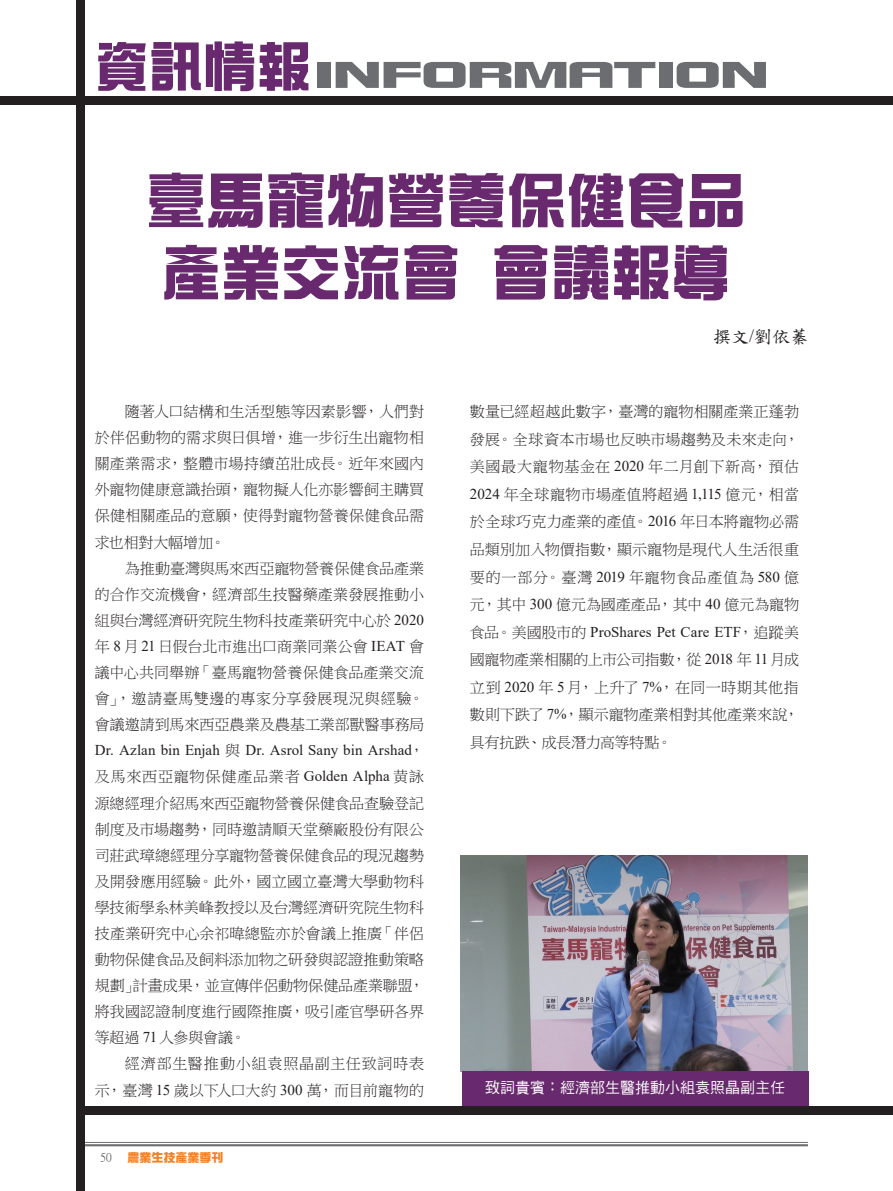
<style>
.page{position:relative;width:893px;height:1191px;background:#fff}
.page>*{position:absolute;margin:0;border:0;box-sizing:border-box;transform-origin:0 0}
.t1{font:60px/72px "DF Zong Yi W9 WIN BF";color:#69296e}
.t2{font:36.15px "DF Zong Yi W9 WINP BF";color:#6c6d70;scale:1.64 1}
.t3{font:18px "DF Kai Shu SB Estd BF";color:#231f20}
.t4{font:15px/26.1px "P Ming Li U";letter-spacing:.005em;color:#231f20;text-align:justify}
.t5{font:15px "Times New Roman";letter-spacing:.005em;color:#231f20}
.t6{font:15px/26.1px "P Ming Li U";letter-spacing:.04em;color:#231f20;text-align:right}
.t7{font:15px "DF Hei W5 WINP BF";color:#fff}
.t8{font:12px "DF Zong Yi W9 WINP BF";color:#f57f21}
.t9{font:12px "P Ming Li U";color:#57585a}
.s1{font-size:54px;color:#69296e}
.s2{font-family:"Times New Roman"}
.s3{font-family:"P Ming Li U"}
</style>
<div class="page">
<hr style="left:85px;top:1142px;width:723px;height:1px;background:#6c6d70">
<hr style="left:85px;top:1144px;width:723px;height:2px;background:#6c6d70">
<div style="left:77px;top:0;width:8px;height:1191px;background:#231f20"></div>
<div style="left:81px;top:1106px;width:812px;height:8px;background:#231f20"></div>
<div style="left:0;top:96px;width:893px;height:8px;background:#231f20"></div>
<img style="left:461px;top:855px;width:346px;height:216px">
<div style="left:462px;top:1071px;width:346px;height:35px;background:#69296e"></div>
<h2 class="t2" style="left:95px;top:57px;width:412px"><span class="s1">資訊情報</span>INFORMATION</h2>
<h1 class="t1" style="left:146px;top:164px;width:602px">臺馬寵物營養保健食品產業交流會 會議報導</h1>
<p class="t4" style="left:95px;top:398px;width:331px;text-indent:30px">隨著人口結構和生活型態等因素影響，人們對於伴侶動物的需求與日俱增，進一步衍生出寵物相關產業需求，整體市場持續茁壯成長。近年來國內外寵物健康意識抬頭，寵物擬人化亦影響飼主購買保健相關產品的意願，使得對寵物營養保健食品需求也相對大幅增加。</p>
<p class="t4" style="left:95px;top:555px;width:331px;text-indent:30px">為推動臺灣與馬來西亞寵物營養保健食品產業的合作交流機會，經濟部生技醫藥產業發展推動小組與台灣經濟研究院生物科技產業研究中心於 <span class="s2">2020</span>年 <span class="s2">8</span> 月 <span class="s2">21</span>日假台北市進出口商業同業公會 <span class="s2">IEAT</span> 會議中心共同舉辦「臺馬寵物營養保健食品產業交流會」，邀請臺馬雙邊的專家分享發展現況與經驗。會議邀請到馬來西亞農業及農基工業部獸醫事務局</p>
<p class="t5" style="left:95px;top:739px;width:331px">Dr. Azlan bin Enjah <span class="s3">與</span> Dr. Asrol Sany bin Arshad<span class="s3">，</span></p>
<p class="t4" style="left:95px;top:764px;width:331px">及馬來西亞寵物保健產品業者 <span class="s2">Golden Alpha</span> 黄詠源總經理介紹馬來西亞寵物營養保健食品查驗登記制度及市場趨勢，同時邀請順天堂藥廠股份有限公司莊武璋總經理分享寵物營養保健食品的現況趨勢及開發應用經驗。此外，國立國立臺灣大學動物科學技術學系林美峰教授以及台灣經濟研究院生物科技產業研究中心余祁暐總監亦於會議上推廣「伴侶動物保健食品及飼料添加物之研發與認證推動策略規劃」計畫成果，並宣傳伴侶動物保健品產業聯盟，將我國認證制度進行國際推廣，吸引產官學研各界等超過 <span class="s2">71</span>人參與會議。</p>
<p class="t6" style="left:95px;top:1051px;width:331px">經濟部生醫推動小組袁照晶副主任致詞時表<br>示，臺灣 <span class="s2">15</span> 歲以下人口大約 <span class="s2">300</span> 萬，而目前寵物的</p>
<p class="t9" style="left:100px;top:1151px;width:13px">50</p>
<p class="t8" style="left:128px;top:1151px;width:97px">農業生技產業季刊</p>
<p class="t3" style="left:713px;top:327px;width:97px">撰文<span class="s2">/</span>劉依蓁</p>
<p class="t4" style="left:470px;top:398px;width:331px;line-height:27.6px">數量已經超越此數字，臺灣的寵物相關產業正蓬勃發展。全球資本市場也反映市場趨勢及未來走向，美國最大寵物基金在 <span class="s2">2020</span> 年二月創下新高，預估<span class="s2">2024</span> 年全球寵物市場產值將超過 <span class="s2">1,115</span> 億元，相當於全球巧克力產業的產值。<span class="s2">2016</span> 年日本將寵物必需品類別加入物價指數，顯示寵物是現代人生活很重要的一部分。臺灣 <span class="s2">2019</span> 年寵物食品產值為 <span class="s2">580</span> 億元，其中 <span class="s2">300</span> 億元為國產產品，其中 <span class="s2">40</span> 億元為寵物</p>
<p class="t5" style="left:470px;top:621px;width:331px"><span class="s3">食品。美國股市的</span> ProShares Pet Care ETF<span class="s3">，追蹤美</span></p>
<p class="t4" style="left:470px;top:646px;width:331px;line-height:27.6px">國寵物產業相關的上市公司指數，從 <span class="s2">2018</span> 年 <span class="s2">11</span>月成立到 <span class="s2">2020</span> 年 <span class="s2">5</span> 月，上升了 <span class="s2">7%</span>，在同一時期其他指數則下跌了 <span class="s2">7%</span>，顯示寵物產業相對其他產業來說，具有抗跌、成長潛力高等特點。</p>
<p class="t7" style="left:485px;top:1080px;width:301px">致詞貴賓：經濟部生醫推動小組袁照晶副主任</p>
</div>
